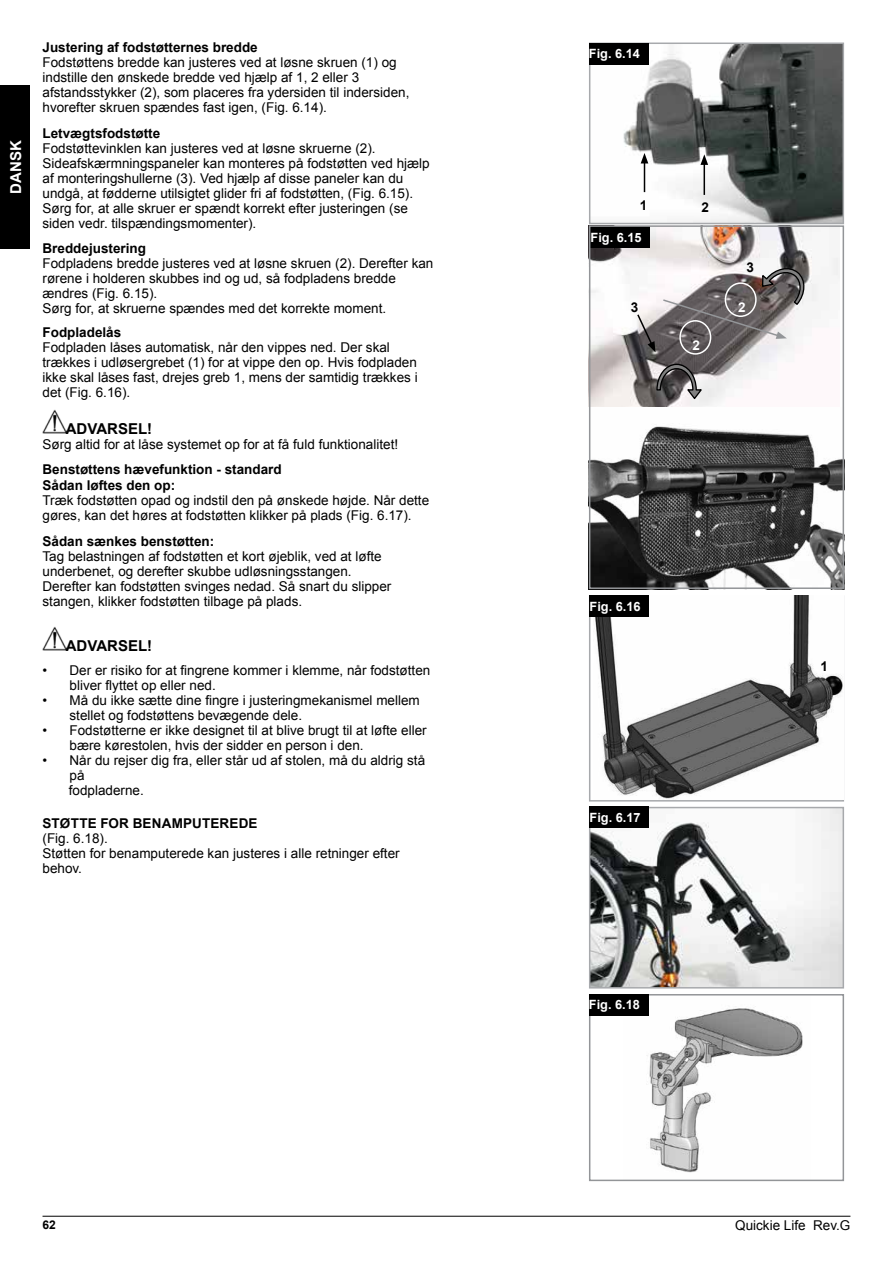
<style>
.page{position:relative;width:893px;height:1263px;background:#fff}
.page>*{position:absolute;margin:0;border:0;box-sizing:border-box;transform-origin:0 0}
.WARNING{font:700 15px "Arial";color:#000}
.t1{font:700 15px "Arial";color:#fff}
.BODY_TEXT{font:13.5px/15px "Arial";color:#000}
.EN_Sub-Heading{font:700 13.5px "Arial";color:#000}
.Body_Text{font:13.5px/15px "Arial";color:#000}
.Option_Title{font:700 13.5px "Arial";letter-spacing:.015em;color:#000}
.BODY_TEXT-2{font:700 13.5px "Arial";color:#000}
.BODY_TEXT-3{font:700 13.5px "Arial";color:#fff}
.Bildnummer{font:700 12.75px "Arial";color:#fff}
.t2{font:700 12px "Arial";color:#000}
</style>
<div class="page">
<div style="left:0;top:85px;width:30px;height:164px;background:#000"></div>
<hr style="left:43px;top:1216px;width:807px;height:1px;background:#000">
<img style="left:592px;top:46px;width:249px;height:175px">
<div style="left:589px;top:43px;width:255px;height:181px;border:2px solid #a7a9ac"></div>
<div style="left:589px;top:43px;width:59px;height:21px;background:#000"></div>
<hr style="left:644px;top:161px;width:1px;height:31px;background:#000">
<svg style="left:641px;top:153px;width:7px;height:10px"></svg>
<hr style="left:703px;top:163px;width:2px;height:32px;background:#000">
<svg style="left:700px;top:154px;width:8px;height:11px"></svg>
<img style="left:624px;top:997px;width:179px;height:176px">
<div style="left:589px;top:994px;width:255px;height:187px;border:2px solid #939598"></div>
<div style="left:589px;top:994px;width:59px;height:21px;background:#000"></div>
<img style="left:43px;top:409px;width:23px;height:25px">
<img style="left:43px;top:626px;width:23px;height:25px">
<img style="left:592px;top:426px;width:249px;height:160px">
<img style="left:592px;top:228px;width:248px;height:179px">
<div style="left:679px;top:320px;width:32px;height:35px;border:2px solid #fff;border-radius:50%"></div>
<svg style="left:661px;top:264px;width:145px;height:75px"></svg>
<svg style="left:636px;top:313px;width:19px;height:39px"></svg>
<div style="left:591px;top:226px;width:59px;height:22px;background:#000"></div>
<svg style="left:656px;top:363px;width:48px;height:38px;background:#747172"></svg>
<div style="left:589px;top:225px;width:255px;height:364px;border:2px solid #939598"></div>
<img style="left:592px;top:810px;width:249px;height:175px">
<div style="left:589px;top:807px;width:255px;height:181px;border:2px solid #a7a9ac"></div>
<div style="left:590px;top:807px;width:59px;height:21px;background:#000"></div>
<div style="left:589px;top:595px;width:255px;height:206px;border:2px solid #a7a9ac"></div>
<img style="left:593px;top:595px;width:250px;height:204px">
<div style="left:590px;top:595px;width:59px;height:22px;background:#000"></div>
<p class="t1" style="left:6px;top:194px;width:55px;rotate:-90deg">DANSK</p>
<p class="EN_Sub-Heading" style="left:43px;top:39px;width:217px">Justering af fodstøtternes bredde</p>
<p class="BODY_TEXT" style="left:43px;top:55px;width:368px">Fodstøttens bredde kan justeres ved at løsne skruen (1) og indstille den ønskede bredde ved hjælp af 1, 2 eller 3 afstandsstykker (2), som placeres fra ydersiden til indersiden, hvorefter skruen spændes fast igen, (Fig. 6.14).</p>
<p class="EN_Sub-Heading" style="left:43px;top:124px;width:119px">Letvægtsfodstøtte</p>
<p class="BODY_TEXT" style="left:43px;top:141px;width:389px">Fodstøttevinklen kan justeres ved at løsne skruerne (2).<br>Sideafskærmningspaneler kan monteres på fodstøtten ved hjælp af monteringshullerne (3). Ved hjælp af disse paneler kan du undgå, at fødderne utilsigtet glider fri af fodstøtten, (Fig. 6.15).<br>Sørg for, at alle skruer er spændt korrekt efter justeringen (se siden vedr. tilspændingsmomenter).</p>
<p class="EN_Sub-Heading" style="left:43px;top:240px;width:105px">Breddejustering</p>
<p class="BODY_TEXT" style="left:43px;top:256px;width:392px">Fodpladens bredde justeres ved at løsne skruen (2). Derefter kan rørene i holderen skubbes ind og ud, så fodpladens bredde ændres (Fig. 6.15).</p>
<p class="BODY_TEXT" style="left:43px;top:301px;width:345px">Sørg for, at skruerne spændes med det korrekte moment.</p>
<p class="BODY_TEXT-2" style="left:43px;top:324px;width:80px">Fodpladelås</p>
<p class="BODY_TEXT" style="left:43px;top:340px;width:377px">Fodpladen låses automatisk, når den vippes ned. Der skal trækkes i udløsergrebet (1) for at vippe den op. Hvis fodpladen ikke skal låses fast, drejes greb 1, mens der samtidig trækkes i det (Fig. 6.16).</p>
<p class="WARNING" style="left:66px;top:419px;width:88px">ADVARSEL!</p>
<p class="BODY_TEXT" style="left:43px;top:437px;width:357px">Sørg altid for at låse systemet op for at få fuld funktionalitet!</p>
<p class="EN_Sub-Heading" style="left:43px;top:461px;width:241px">Benstøttens hævefunktion - standard</p>
<p class="EN_Sub-Heading" style="left:43px;top:477px;width:134px">Sådan løftes den op:</p>
<p class="BODY_TEXT" style="left:43px;top:493px;width:388px">Træk fodstøtten opad og indstil den på ønskede højde. Når dette gøres, kan det høres at fodstøtten klikker på plads (Fig. 6.17).</p>
<p class="EN_Sub-Heading" style="left:43px;top:532px;width:173px">Sådan sænkes benstøtten:</p>
<p class="BODY_TEXT" style="left:43px;top:548px;width:341px">Tag belastningen af fodstøtten et kort øjeblik, ved at løfte underbenet, og derefter skubbe udløsningsstangen.</p>
<p class="BODY_TEXT" style="left:43px;top:578px;width:350px">Derefter kan fodstøtten svinges nedad. Så snart du slipper stangen, klikker fodstøtten tilbage på plads.</p>
<p class="WARNING" style="left:66px;top:636px;width:88px">ADVARSEL!</p>
<p class="BODY_TEXT" style="left:70px;top:663px;width:362px;text-indent:-27px">• Der er risiko for at fingrene kommer i klemme, når fodstøtten bliver flyttet op eller ned.</p>
<p class="BODY_TEXT" style="left:70px;top:693px;width:352px;text-indent:-27px">• Må du ikke sætte dine fingre i justeringmekanismel mellem stellet og fodstøttens bevægende dele.</p>
<p class="BODY_TEXT" style="left:70px;top:723px;width:359px;text-indent:-27px">• Fodstøtterne er ikke designet til at blive brugt til at løfte eller bære kørestolen, hvis der sidder en person i den.</p>
<p class="BODY_TEXT" style="left:70px;top:753px;width:357px;text-indent:-27px">• Når du rejser dig fra, eller står ud af stolen, må du aldrig stå på</p>
<p class="BODY_TEXT" style="left:69px;top:783px;width:77px">fodpladerne.</p>
<p class="Option_Title" style="left:43px;top:814px;width:217px">STØTTE FOR BENAMPUTEREDE</p>
<p class="Body_Text" style="left:43px;top:830px;width:67px">(Fig. 6.18).</p>
<p class="Body_Text" style="left:43px;top:845px;width:359px">Støtten for benamputerede kan justeres i alle retninger efter behov.</p>
<p class="Bildnummer" style="left:589px;top:46px;width:53px">Fig. 6.14</p>
<p class="BODY_TEXT-2" style="left:640px;top:197px;width:9px">1</p>
<p class="BODY_TEXT-2" style="left:701px;top:198px;width:9px">2</p>
<p class="Bildnummer" style="left:591px;top:229px;width:53px">Fig. 6.15</p>
<p class="BODY_TEXT-2" style="left:631px;top:298px;width:9px">3</p>
<p class="BODY_TEXT-3" style="left:692px;top:336px;width:9px">2</p>
<p class="BODY_TEXT-2" style="left:747px;top:259px;width:9px">3</p>
<p class="BODY_TEXT-3" style="left:738px;top:298px;width:9px">2</p>
<p class="Bildnummer" style="left:590px;top:598px;width:53px">Fig. 6.16</p>
<p class="Bildnummer" style="left:590px;top:809px;width:53px">Fig. 6.17</p>
<p class="Bildnummer" style="left:589px;top:996px;width:53px">Fig. 6.18</p>
<p class="BODY_TEXT-2" style="left:820px;top:657px;width:9px">1</p>
<p class="t2" style="left:43px;top:1217px;width:15px">62</p>
<p class="BODY_TEXT" style="left:735px;top:1218px;width:117px">Quickie Life Rev.G</p>
</div>
